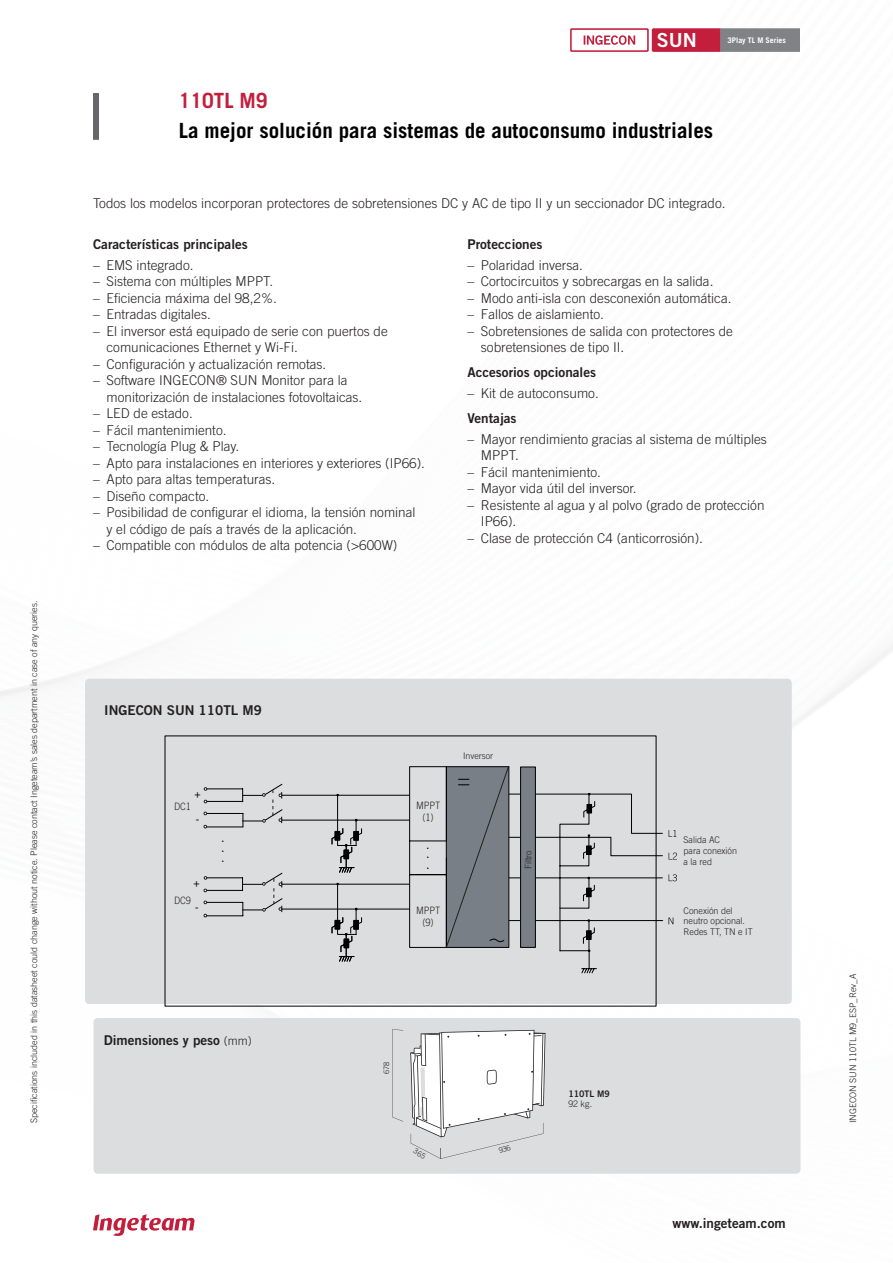
<style>
.page{position:relative;width:893px;height:1263px;background:#fff}
.page>*{position:absolute;margin:0;border:0;box-sizing:border-box;transform-origin:0 0}
.Título_3_-_Black{font:700 21px "Trade Gothic LT Std";color:#000}
.Título_3_-_Black-2{font:700 21px "Trade Gothic LT Std";color:#c31f3d}
.Título_2-_Cool_Gray_10{font:19.35px "Trade Gothic LT Std Bd 2";color:#fff}
.t1{font:300 13.5px/16.5px "Trade Gothic LT Std";color:#231f20}
.Cuerpo_texto_-_Black{font:13.5px "Trade Gothic LT Std Bd 2";color:#231f20}
.t2{font:300 10.2px/12.3px "Trade Gothic LT Std";color:#231f20;text-align:center;scale:.9 1}
.t3{font:9.45px/9.9px "Tahoma";color:#000;text-align:justify}
.ParaStyle15_Leading_Auto__Align_Justifie{font:300 9.15px/10.8px "Trade Gothic LT Std";color:#231f20}
.ParaStyle15_Leading_Auto__Align_Justifie-2{font:300 9px "Trade Gothic LT Std";color:#231f20}
.ParaStyle04_Leading_Auto{font:9px "Trade Gothic LT Std Bd 2";letter-spacing:-.005em;color:#231f20}
.ParaStyle14_Leading_Auto{font:300 9px "Trade Gothic LT Std";color:#231f20}
.Título_3_-_Black-3{font:700 7.8px "Trade Gothic LT Std";color:#fff}
.ParaStyle01_Leading_Auto{font:300 7.5px "Trade Gothic LT Std";color:#231f20}
.s1{font-family:"Trade Gothic LT Std";font-weight:300;font-size:12px}
</style>
<div class="page">
<div style="left:570px;top:28px;width:79px;height:24px;background:linear-gradient(to right,#d56277,#d56176);border-radius:2px"></div>
<div style="left:572px;top:30px;width:75px;height:20px;background:#fff"></div>
<svg style="left:584px;top:35px;width:51px;height:10px"></svg>
<svg style="left:652px;top:28px;width:148px;height:24px;background:#a05766"></svg>
<svg style="left:93px;top:1214px;width:101px;height:22px"></svg>
<div style="left:93px;top:93px;width:6px;height:47px;background:#64666a"></div>
<div style="left:85px;top:679px;width:707px;height:325px;background:#dcddde;border-radius:4px"></div>
<div style="left:94px;top:1018px;width:706px;height:156px;background:#dcddde;border-radius:4px"></div>
<svg style="left:392px;top:1029px;width:11px;height:92px"></svg>
<svg style="left:204px;top:765px;width:473px;height:197px"></svg>
<svg style="left:410px;top:1030px;width:135px;height:129px"></svg>
<p class="ParaStyle15_Leading_Auto__Align_Justifie-2" style="left:29px;top:1123px;width:524px;rotate:-90deg">Specifications included in this datasheet could change without notice. Please contact Ingeteam’s sales department in case of any queries.</p>
<p class="Título_3_-_Black-2" style="left:179px;top:88px;width:90px">110TL M9</p>
<p class="Título_2-_Cool_Gray_10" style="left:657px;top:28px;width:41px">SUN</p>
<p class="Título_3_-_Black-3" style="left:728px;top:36px;width:60px">3Play TL M Series</p>
<p class="Título_3_-_Black" style="left:179px;top:118px;width:536px">La mejor solución para sistemas de autoconsumo industriales</p>
<p class="t1" style="left:93px;top:195px;width:634px">Todos los modelos incorporan protectores de sobretensiones DC y AC de tipo II y un seccionador DC integrado.</p>
<p class="Cuerpo_texto_-_Black" style="left:93px;top:236px;width:156px">Características principales</p>
<p class="t1" style="left:93px;top:256px;width:102px">– EMS integrado.</p>
<p class="t1" style="left:93px;top:273px;width:182px">– Sistema con múltiples MPPT.</p>
<p class="t1" style="left:93px;top:289px;width:185px">– Eficiencia máxima del 98,2%.</p>
<p class="t1" style="left:93px;top:306px;width:119px">– Entradas digitales.</p>
<p class="t1" style="left:106px;top:322px;width:283px;text-indent:-14px">– El inversor está equipado de serie con puertos de comunicaciones Ethernet y Wi-Fi.</p>
<p class="t1" style="left:93px;top:355px;width:235px">– Configuración y actualización remotas.</p>
<p class="t1" style="left:106px;top:372px;width:257px;text-indent:-14px">– Software INGECON® SUN Monitor para la monitorización de instalaciones fotovoltaicas.</p>
<p class="t1" style="left:93px;top:405px;width:101px">– LED de estado.</p>
<p class="t1" style="left:93px;top:421px;width:135px">– Fácil mantenimiento.</p>
<p class="t1" style="left:93px;top:438px;width:148px">– Tecnología Plug &amp; Play.</p>
<p class="t1" style="left:93px;top:454px;width:333px">– Apto para instalaciones en interiores y exteriores (IP66).</p>
<p class="t1" style="left:93px;top:471px;width:184px">– Apto para altas temperaturas.</p>
<p class="t1" style="left:93px;top:487px;width:118px">– Diseño compacto.</p>
<p class="t1" style="left:106px;top:504px;width:311px;text-indent:-14px">– Posibilidad de configurar el idioma, la tensión nominal y el código de país a través de la aplicación.</p>
<p class="t1" style="left:93px;top:537px;width:306px">– Compatible con módulos de alta potencia (&gt;600W)</p>
<p class="Cuerpo_texto_-_Black" style="left:467px;top:236px;width:76px">Protecciones</p>
<p class="t1" style="left:467px;top:256px;width:117px">– Polaridad inversa.</p>
<p class="t1" style="left:467px;top:273px;width:247px">– Cortocircuitos y sobrecargas en la salida.</p>
<p class="t1" style="left:467px;top:289px;width:266px">– Modo anti-isla con desconexión automática.</p>
<p class="t1" style="left:467px;top:306px;width:138px">– Fallos de aislamiento.</p>
<p class="t1" style="left:481px;top:322px;width:254px;text-indent:-14px">– Sobretensiones de salida con protectores de sobretensiones de tipo II.</p>
<p class="Cuerpo_texto_-_Black" style="left:467px;top:364px;width:130px">Accesorios opcionales</p>
<p class="t1" style="left:467px;top:385px;width:133px">– Kit de autoconsumo.</p>
<p class="Cuerpo_texto_-_Black" style="left:467px;top:410px;width:51px">Ventajas</p>
<p class="t1" style="left:481px;top:430px;width:287px;text-indent:-14px">– Mayor rendimiento gracias al sistema de múltiples<br>MPPT.</p>
<p class="t1" style="left:467px;top:463px;width:135px">– Fácil mantenimiento.</p>
<p class="t1" style="left:467px;top:480px;width:171px">– Mayor vida útil del inversor.</p>
<p class="t1" style="left:481px;top:496px;width:285px;text-indent:-14px">– Resistente al agua y al polvo (grado de protección<br>IP66).</p>
<p class="t1" style="left:467px;top:529px;width:237px">– Clase de protección C4 (anticorrosión).</p>
<p class="Cuerpo_texto_-_Black" style="left:104px;top:701px;width:159px">INGECON SUN 110TL M9</p>
<p class="t3" style="left:194px;top:790px;width:8px">+</p>
<p class="t3" style="left:196px;top:815px;width:5px">-</p>
<p class="t2" style="left:416px;top:799px;width:28px;rotate:1deg">MPPT (1)</p>
<p class="ParaStyle15_Leading_Auto__Align_Justifie-2" style="left:463px;top:750px;width:31px">Inversor</p>
<p class="t3" style="left:193px;top:879px;width:8px">+</p>
<p class="t3" style="left:195px;top:903px;width:5px">-</p>
<p class="t3" style="left:222px;top:834px;width:4px">. . .</p>
<p class="ParaStyle15_Leading_Auto__Align_Justifie-2" style="left:523px;top:869px;width:20px;rotate:-90deg">Filtro</p>
<p class="t3" style="left:426px;top:841px;width:4px">. . .</p>
<p class="t2" style="left:416px;top:904px;width:28px;rotate:1deg">MPPT (9)</p>
<p class="Cuerpo_texto_-_Black" style="left:104px;top:1032px;width:150px">Dimensiones y peso <span class="s1">(mm)</span></p>
<p class="ParaStyle01_Leading_Auto" style="left:382px;top:1074px;width:14px;rotate:-90deg">678</p>
<p class="ParaStyle04_Leading_Auto" style="left:568px;top:1088px;width:43px">110TL M9</p>
<p class="ParaStyle14_Leading_Auto" style="left:568px;top:1098px;width:25px">92 kg.</p>
<p class="ParaStyle15_Leading_Auto__Align_Justifie" style="left:684px;top:834px;width:38px">Salida AC</p>
<p class="ParaStyle15_Leading_Auto__Align_Justifie" style="left:684px;top:845px;width:55px">para conexión</p>
<p class="ParaStyle15_Leading_Auto__Align_Justifie" style="left:684px;top:856px;width:30px">a la red</p>
<p class="ParaStyle15_Leading_Auto__Align_Justifie" style="left:684px;top:905px;width:71px">Conexión del neutro opcional.<br>Redes TT, TN e IT</p>
<p class="Cuerpo_texto_-_Black" style="left:672px;top:1215px;width:115px">www.ingeteam.com</p>
<p class="ParaStyle15_Leading_Auto__Align_Justifie-2" style="left:848px;top:1123px;width:151px;rotate:-90deg">INGECON SUN 110TL M9_ESP_Rev_A</p>
</div>
